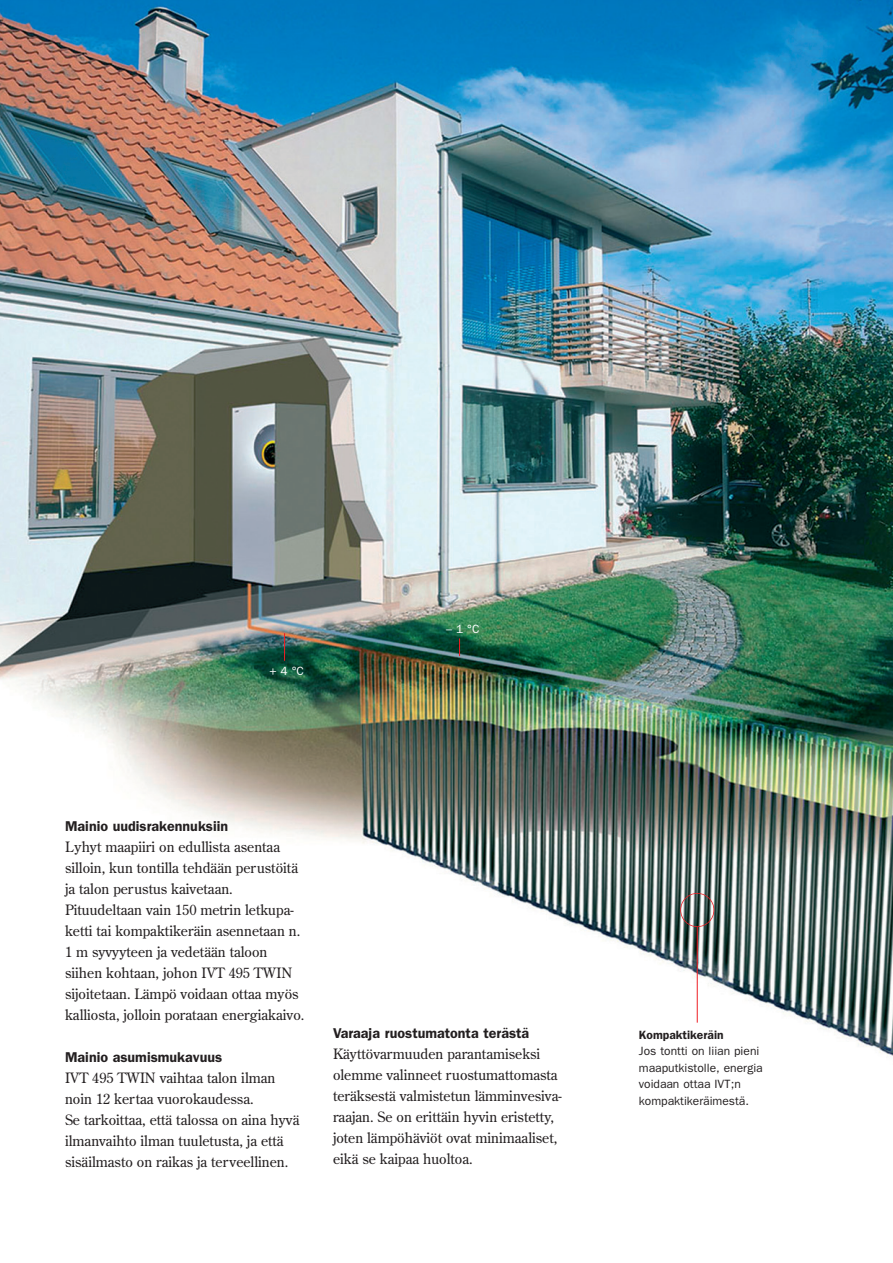
<style>
.page{position:relative;width:893px;height:1263px;background:#fff}
.page>*{position:absolute;margin:0;border:0;box-sizing:border-box;transform-origin:0 0}
.t1{font:14.25px/21px "Century Old Style";color:#231f20}
.t2{font:600 14.25px "Franklin Gothic";color:#231f20}
.t3{font:12px/16.5px "Franklin Gothic";color:#231f20}
.t4{font:600 12px "Franklin Gothic";color:#231f20}
.t5{font:12px "Franklin Gothic";color:#fff}
</style>
<div class="page">
<img style="left:0;top:0;width:893px;height:1056px">
<img style="left:0;top:936px;width:2px;height:120px">
<div style="left:680px;top:893px;width:34px;height:34px;border:2px solid #ee1d23;border-radius:50%"></div>
<hr style="left:697px;top:927px;width:1px;height:96px;background:#ee1d23">
<svg style="left:284px;top:633px;width:1px;height:28px"></svg>
<svg style="left:459px;top:638px;width:1px;height:18px"></svg>
<p class="t5" style="left:269px;top:666px;width:36px">+ 4 °C</p>
<p class="t5" style="left:446px;top:625px;width:35px">– 1 °C</p>
<p class="t2" style="left:65px;top:821px;width:165px">Mainio uudisrakennuksiin</p>
<p class="t1" style="left:65px;top:837px;width:241px">Lyhyt maapiiri on edullista asentaa silloin, kun tontilla tehdään perustöitä ja talon perustus kaivetaan.<br>Pituudeltaan vain 150 metrin letkupa&shy;ketti tai kompaktikeräin asennetaan n.<br>1 m syvyyteen ja vedetään taloon siihen kohtaan, johon IVT 495 TWIN sijoitetaan. Lämpö voidaan ottaa myös kalliosta, jolloin porataan energiakaivo.</p>
<p class="t2" style="left:65px;top:1052px;width:159px">Mainio asumismukavuus</p>
<p class="t1" style="left:65px;top:1068px;width:236px">IVT 495 TWIN vaihtaa talon ilman noin 12 kertaa vuorokaudessa.<br>Se tarkoittaa, että talossa on aina hyvä ilmanvaihto ilman tuuletusta, ja että sisäilmasto on raikas ja terveellinen.</p>
<p class="t2" style="left:333px;top:1029px;width:198px">Varaaja ruostumatonta terästä</p>
<p class="t1" style="left:333px;top:1045px;width:230px">Käyttövarmuuden parantamiseksi olemme valinneet ruostumattomasta teräksestä valmistetun lämminvesiva&shy;raajan. Se on erittäin hyvin eristetty, joten lämpöhäviöt ovat minimaaliset, eikä se kaipaa huoltoa.</p>
<p class="t4" style="left:639px;top:1030px;width:86px">Kompaktikeräin</p>
<p class="t3" style="left:639px;top:1044px;width:125px">Jos tontti on liian pieni maaputkistolle, energia voidaan ottaa IVT;n kompaktikeräimestä.</p>
</div>
